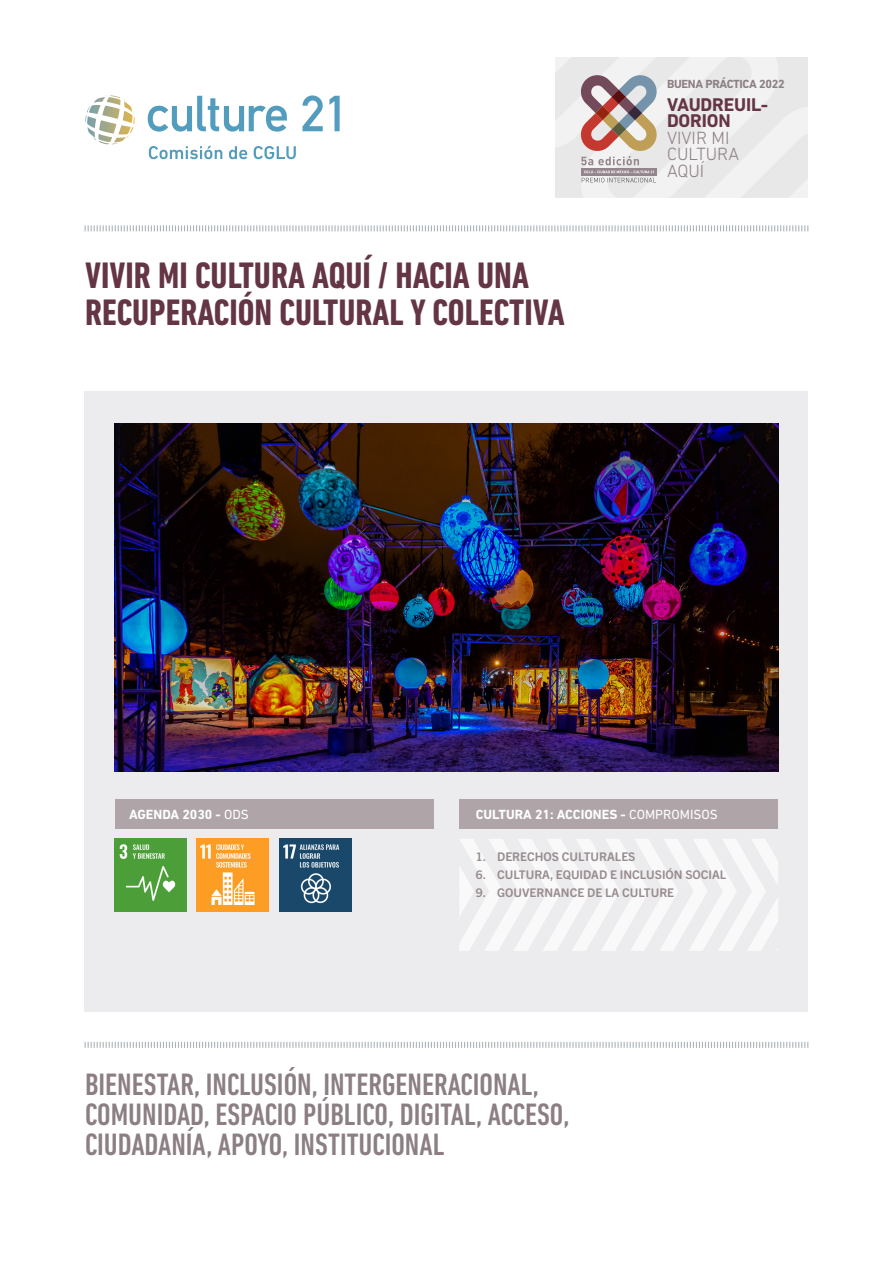
<style>
.page{position:relative;width:893px;height:1263px;background:#fff}
.page>*{position:absolute;margin:0;border:0;box-sizing:border-box;transform-origin:0 0}
.t1{font:700 condensed 37.5px/37.5px "DIN Next LT Pro";color:#643545}
.t2{font:500 condensed 31.5px/30px "DIN Next LT Pro";color:#8c7f83}
.t3{font:700 18.75px/16.5px "DIN Next LT Pro";letter-spacing:-.01em;color:#643545}
.t4{font:300 18px/16.5px "DIN Next LT Pro";color:#8c7f83}
.t5{font:700 13.5px "DIN Next LT Pro";color:#fff}
.t6{font:700 12px "Trade Gothic Next SR Pro";color:#988c8f}
.t7{font:700 12px "DIN Next LT Pro";letter-spacing:-.025em;color:#8c7f83}
.s1{font-weight:400}
</style>
<div class="page">
<svg style="left:555px;top:58px;width:252px;height:140px"></svg>
<svg style="left:149px;top:146px;width:147px;height:13px"></svg>
<svg style="left:148px;top:95px;width:192px;height:37px"></svg>
<svg style="left:85px;top:95px;width:49px;height:30px"></svg>
<div style="left:85px;top:391px;width:723px;height:621px;background:#ececee"></div>
<div style="left:115px;top:799px;width:319px;height:30px;background:#afa5a8"></div>
<div style="left:459px;top:799px;width:319px;height:30px;background:#afa5a8"></div>
<svg style="left:459px;top:839px;width:319px;height:112px"></svg>
<svg style="left:84px;top:225px;width:725px;height:7px"></svg>
<svg style="left:84px;top:1041px;width:725px;height:7px"></svg>
<img style="left:115px;top:839px;width:72px;height:72px">
<img style="left:196px;top:839px;width:72px;height:72px">
<img style="left:280px;top:839px;width:71px;height:72px">
<img style="left:115px;top:423px;width:663px;height:349px">
<p class="t1" style="left:85px;top:256px;width:481px">VIVIR MI CULTURA AQUÍ / HACIA UNA<br>RECUPERACIÓN CULTURAL Y COLECTIVA</p>
<p class="t7" style="left:667px;top:77px;width:119px">BUENA PRÁCTICA 2022</p>
<p class="t3" style="left:667px;top:96px;width:103px">VAUDREUIL-<br>DORION</p>
<p class="t4" style="left:667px;top:129px;width:74px">VIVIR MI<br>CULTURA<br>AQUÍ</p>
<p class="t5" style="left:129px;top:807px;width:121px">AGENDA 2030 - <span class="s1">ODS</span></p>
<p class="t5" style="left:476px;top:807px;width:244px">CULTURA 21: ACCIONES - <span class="s1">COMPROMISOS</span></p>
<p class="t6" style="left:476px;top:848px;width:161px">1. DERECHOS CULTURALES</p>
<p class="t6" style="left:476px;top:866px;width:252px">6. CULTURA, EQUIDAD E INCLUSIÓN SOCIAL</p>
<p class="t6" style="left:476px;top:884px;width:200px">9. GOUVERNANCE DE LA CULTURE</p>
<p class="t2" style="left:85px;top:1069px;width:486px">BIENESTAR, INCLUSIÓN, INTERGENERACIONAL,<br>COMUNIDAD, ESPACIO PÚBLICO, DIGITAL, ACCESO,<br>CIUDADANÍA, APOYO, INSTITUCIONAL</p>
</div>
